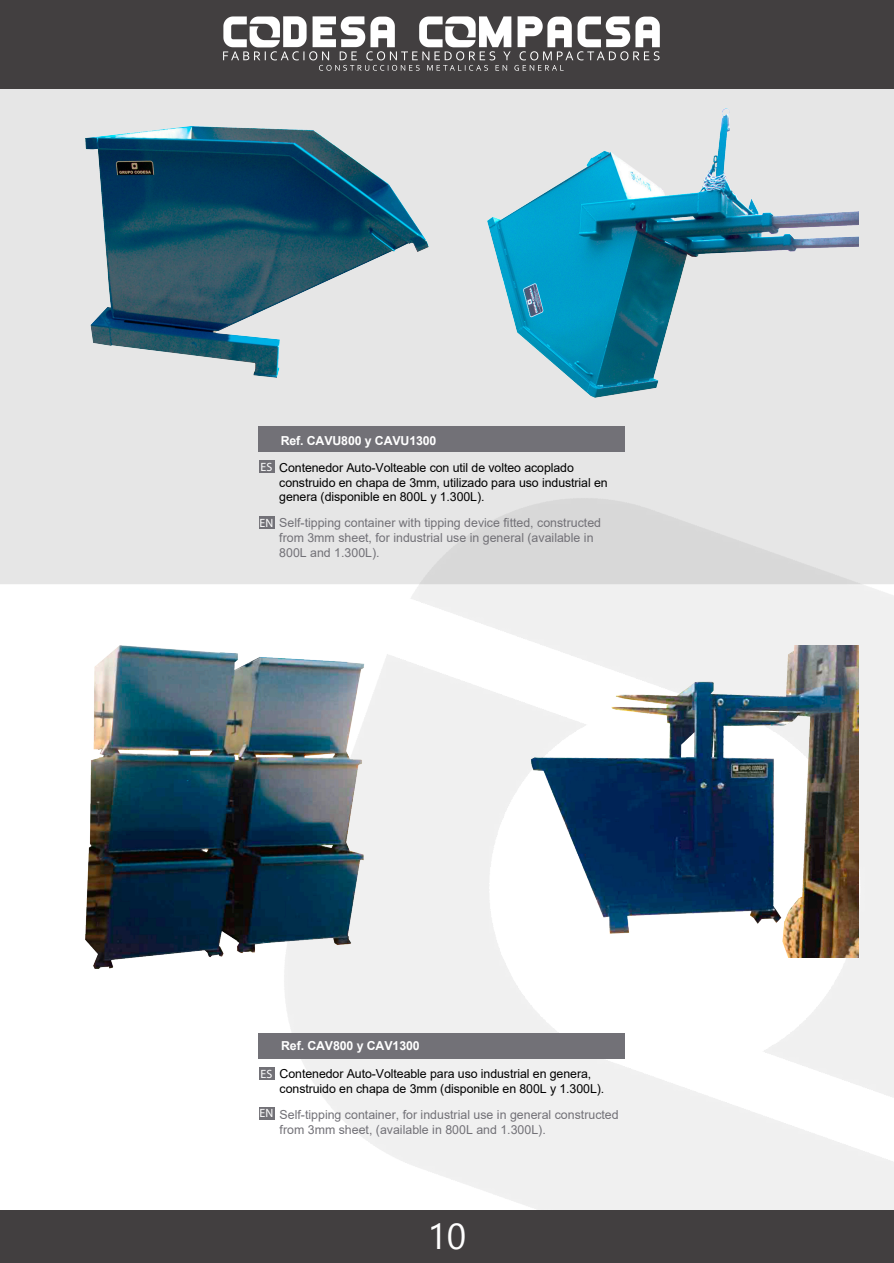
<style>
.page{position:relative;width:894px;height:1263px;background:#fff}
.page>*{position:absolute;margin:0;border:0;box-sizing:border-box;transform-origin:0 0}
.t1{font:36px "Nirmala UI";color:#fff}
.t2{font:12.3px/14.9px "Arial";letter-spacing:-.005em;color:#000}
.t3{font:12.3px/14.9px "Arial";color:#727177}
.t4{font:700 12.3px "Arial";letter-spacing:-.01em;color:#fff}
.t5{font:12px "Myriad Pro";color:#fff}
</style>
<div class="page">
<img style="left:258px;top:584px;width:636px;height:626px">
<div style="left:0;top:71px;width:894px;height:513px;background:linear-gradient(to right,#e6e6e6,#e2e2e2)"></div>
<div style="left:259px;top:426px;width:366px;height:26px;background:#727177"></div>
<div style="left:259px;top:1033px;width:366px;height:25px;background:#727177"></div>
<div style="left:259px;top:517px;width:15px;height:12px;background:#727177"></div>
<div style="left:259px;top:461px;width:16px;height:12px;background:#727177"></div>
<div style="left:259px;top:1107px;width:15px;height:12px;background:#727177"></div>
<div style="left:259px;top:1068px;width:16px;height:12px;background:#727177"></div>
<img style="left:86px;top:127px;width:342px;height:250px">
<img style="left:488px;top:106px;width:370px;height:291px">
<img style="left:86px;top:645px;width:280px;height:324px">
<img style="left:530px;top:645px;width:328px;height:312px">
<div style="left:0;top:1210px;width:894px;height:53px;background:#423f40"></div>
<div style="left:0;top:0;width:894px;height:89px;background:#423f40"></div>
<img style="left:223px;top:16px;width:437px;height:55px">
<p class="t4" style="left:281px;top:432px;width:157px">Ref. CAVU800 y CAVU1300</p>
<p class="t2" style="left:279px;top:460px;width:330px">Contenedor Auto-Volteable con util de volteo acoplado construido en chapa de 3mm, utilizado para uso industrial en genera (disponible en 800L y 1.300L).</p>
<p class="t3" style="left:279px;top:515px;width:323px">Self-tipping container with tipping device fitted, constructed from 3mm sheet, for industrial use in general (available in<br>800L and 1.300L).</p>
<p class="t5" style="left:261px;top:459px;width:13px">ES</p>
<p class="t5" style="left:260px;top:515px;width:15px">EN</p>
<p class="t4" style="left:281px;top:1037px;width:140px">Ref. CAV800 y CAV1300</p>
<p class="t2" style="left:280px;top:1066px;width:326px">Contenedor Auto-Volteable para uso industrial en genera, construido en chapa de 3mm (disponible en 800L y 1.300L).</p>
<p class="t3" style="left:280px;top:1107px;width:341px">Self-tipping container, for industrial use in general constructed from 3mm sheet, (available in 800L and 1.300L).</p>
<p class="t5" style="left:261px;top:1067px;width:13px">ES</p>
<p class="t5" style="left:260px;top:1106px;width:15px">EN</p>
<h1 class="t1" style="left:428px;top:1207px;width:40px">10</h1>
</div>
